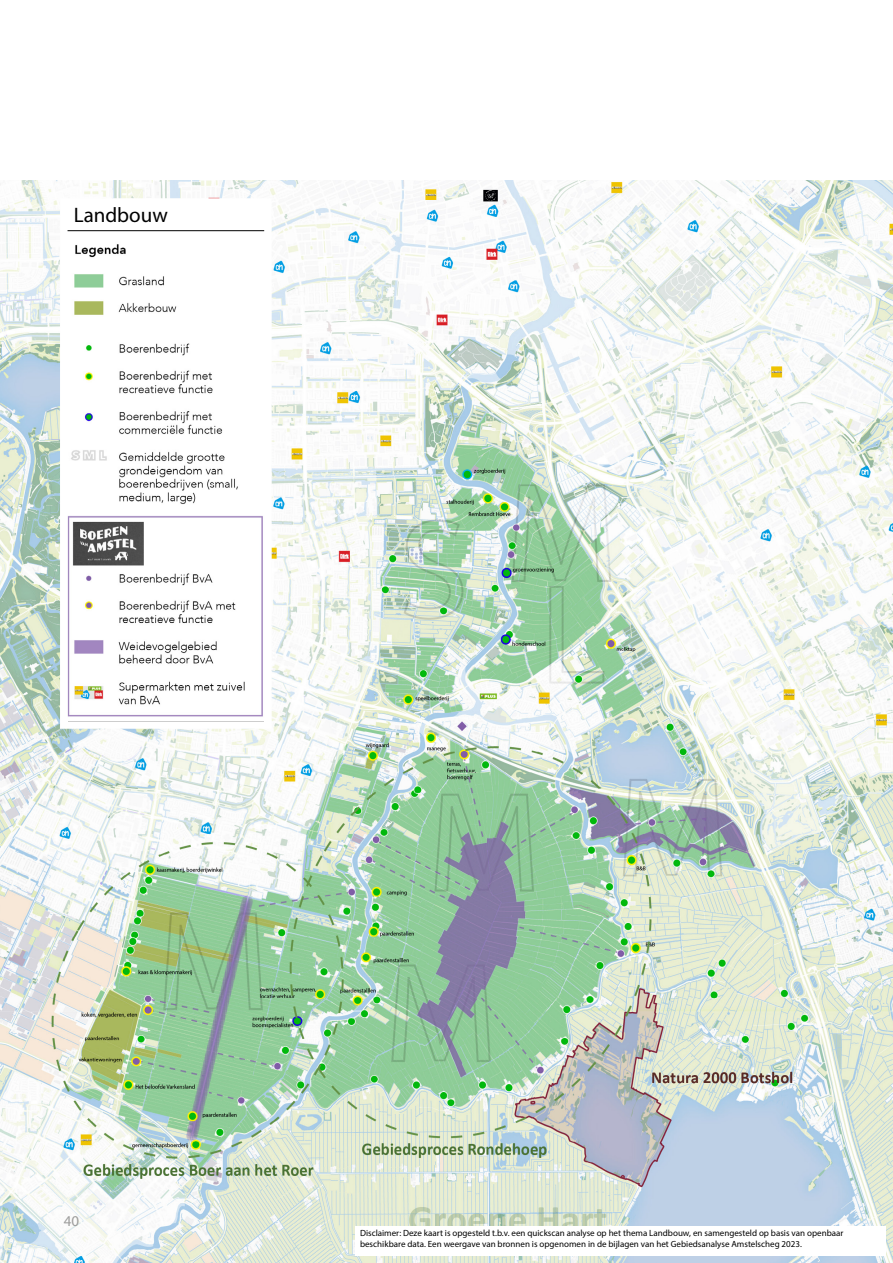
<style>
.page{position:relative;width:893px;height:1263px;background:#fff}
.page>*{position:absolute;margin:0;border:0;box-sizing:border-box;transform-origin:0 0}
.t1{font:21px "Myriad Pro";color:#000}
.t2{font:15px "Myriad Pro";color:#9d9d9c}
.t3{font:9px/10.8px "Myriad Pro";color:#000}
</style>
<div class="page">
<img style="left:0;top:181px;width:893px;height:1082px">
<div style="left:64px;top:202px;width:204px;height:463px;background:#fff"></div>
<img style="left:69px;top:244px;width:194px;height:476px">
<div style="left:356px;top:1226px;width:530px;height:30px;background:#fff"></div>
<h1 class="t1" style="left:74px;top:202px;width:96px">Landbouw</h1>
<h2 class="t2" style="left:64px;top:1212px;width:17px">40</h2>
<p class="t3" style="left:360px;top:1227px;width:485px">Disclaimer: Deze kaart is opgesteld t.b.v. een quickscan analyse op het thema Landbouw, en samengesteld op basis van openbaar beschikbare data. Een weergave van bronnen is opgenomen in de bijlagen van het Gebiedsanalyse Amstelscheg 2023.</p>
</div>
